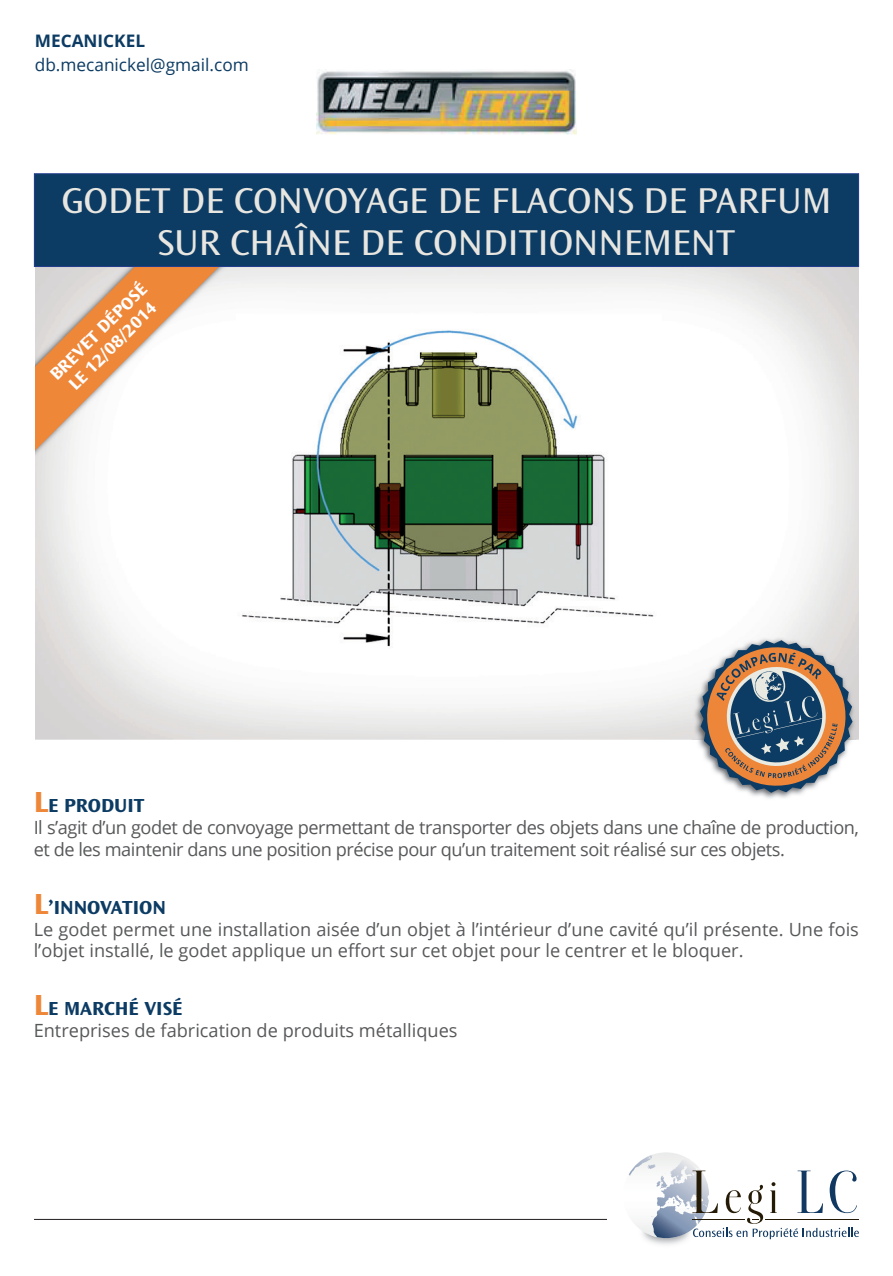
<style>
.page{position:relative;width:893px;height:1276px;background:#fff}
.page>*{position:absolute;margin:0;border:0;box-sizing:border-box;transform-origin:0 0}
.t1{font:semi-expanded 37.5px/42px "Ocean Sans Std";color:#e8e6e1;text-align:center}
.t2{font:700 semi-expanded 19.65px "Ocean Sans Std";color:#0c3b63}
.t3{font:18.15px/21.8px "Open Sans";color:#57585a}
.t4{font:18.15px/21.8px "Open Sans";letter-spacing:-.025em;color:#57585a}
.t5{font:700 semi-expanded 18px/20.2px "Ocean Sans Std";color:#fff;text-align:center}
.t6{font:17.25px "Open Sans";color:#0c3b63}
.t7{font:700 17.25px "Open Sans";color:#0c3b63}
.s1{font-size:30.3px;color:#ef8739}
</style>
<div class="page">
<hr style="left:34px;top:1219px;width:821px;height:1px;background:#231f20">
<img style="left:35px;top:267px;width:824px;height:472px">
<img style="left:35px;top:267px;width:217px;height:222px">
<svg style="left:35px;top:267px;width:214px;height:215px"></svg>
<div style="left:607px;top:1152px;width:268px;height:97px;background:#fff"></div>
<svg style="left:623px;top:1152px;width:86px;height:86px"></svg>
<svg style="left:629px;top:1155px;width:230px;height:84px"></svg>
<img style="left:693px;top:637px;width:163px;height:162px">
<svg style="left:700px;top:640px;width:153px;height:153px;background:#958982"></svg>
<div style="left:34px;top:174px;width:825px;height:92px;background:#0c3b63"></div>
<div style="left:34px;top:173px;width:825px;height:94px;border:1px solid #253f8e"></div>
<img style="left:316px;top:70px;width:261px;height:65px">
<p class="t7" style="left:35px;top:29px;width:112px">MECANICKEL</p>
<p class="t6" style="left:35px;top:53px;width:216px">db.mecanickel@gmail.com</p>
<h1 class="t1" style="left:61px;top:180px;width:771px">GODET DE CONVOYAGE DE FLACONS DE PARFUM<br>SUR CHAÎNE DE CONDITIONNEMENT</h1>
<p class="t5" style="left:46px;top:370px;width:131px;rotate:-45deg">BREVET DÉPOSÉ<br>LE 12/08/2014</p>
<p class="t2" style="left:34px;top:795px;width:112px"><span class="s1">L</span>E PRODUIT</p>
<p class="t4" style="left:34px;top:816px;width:827px">Il s’agit d’un godet de convoyage permettant de transporter des objets dans une chaîne de production, et de les maintenir dans une position précise pour qu’un traitement soit réalisé sur ces objets.</p>
<p class="t2" style="left:34px;top:896px;width:134px"><span class="s1">L</span>’INNOVATION</p>
<p class="t3" style="left:34px;top:917px;width:827px">Le godet permet une installation aisée d’un objet à l’intérieur d’une cavité qu’il présente. Une fois l’objet installé, le godet applique un effort sur cet objet pour le centrer et le bloquer.</p>
<p class="t2" style="left:34px;top:997px;width:150px"><span class="s1">L</span>E MARCHÉ VISÉ</p>
<p class="t3" style="left:34px;top:1018px;width:425px">Entreprises de fabrication de produits métalliques</p>
</div>
